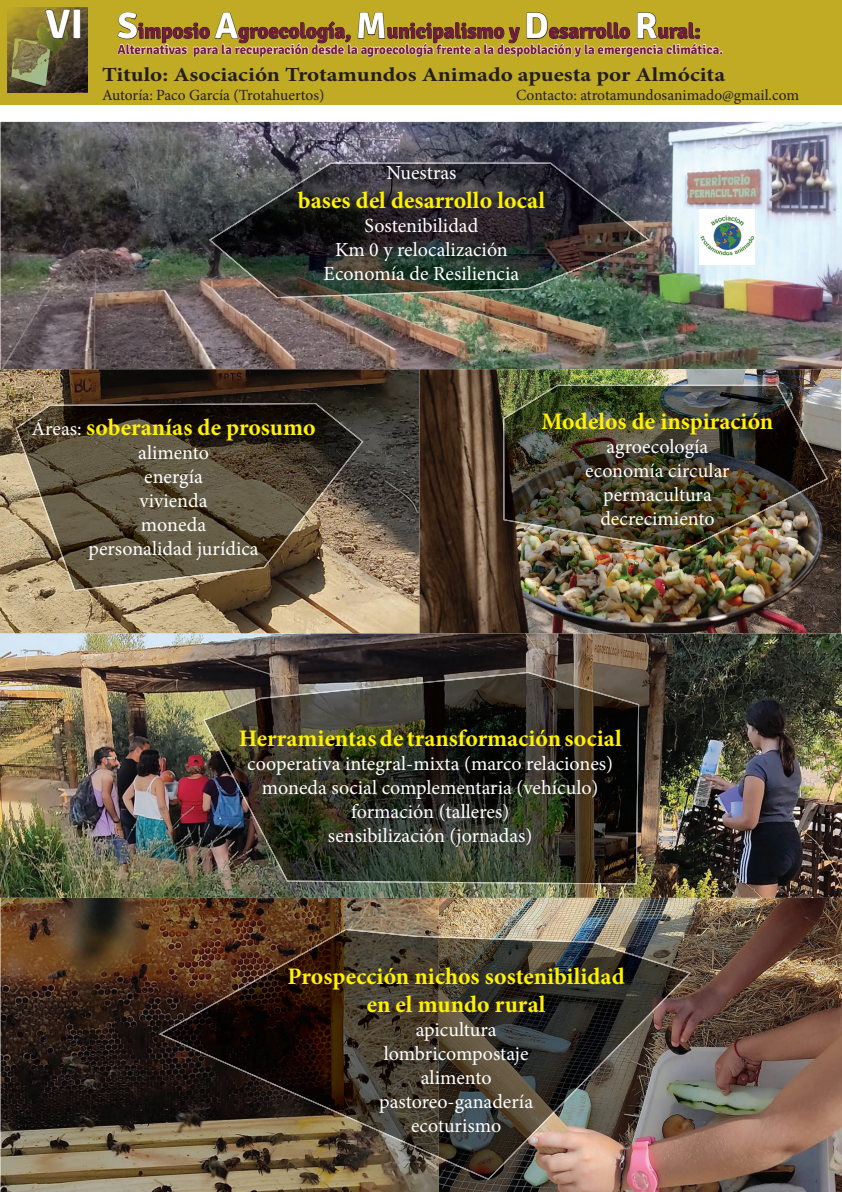
<style>
.page{position:relative;width:842px;height:1192px;background:#fff}
.page>*{position:absolute;margin:0;border:0;box-sizing:border-box;transform-origin:0 0}
.t1{font:700 41px "Signika";color:#fff}
.t2{font:700 23.75px/28.5px "Minion Pro";color:#fff101;text-align:center}
.t3{font:700 21px "Signika";color:#741a3c}
.t4{font:20px/24px "Minion Pro";color:#fff;text-align:center}
.t5{font:700 20px "Minion Pro";color:#231f20;scale:1.16 1}
.t6{font:15.5px "Minion Pro";color:#231f20}
.t7{font:700 13px "Signika";color:#741a3c}
.s1{font-size:36.75px;color:#fff}
.s2{font-weight:400;font-size:20px;color:#fff}
</style>
<div class="page">
<img style="left:0;top:122px;width:842px;height:1070px">
<img style="left:209px;top:163px;width:441px;height:135px">
<div style="left:0;top:0;width:842px;height:105px;background:#c1aa24"></div>
<img style="left:7px;top:7px;width:80px;height:85px">
<svg style="left:45px;top:9px;width:36px;height:30px"></svg>
<svg style="left:117px;top:12px;width:606px;height:45px"></svg>
<img style="left:503px;top:385px;width:325px;height:166px">
<img style="left:203px;top:672px;width:436px;height:212px">
<img style="left:16px;top:403px;width:347px;height:188px">
<img style="left:159px;top:929px;width:280px;height:229px">
<img style="left:439px;top:937px;width:252px;height:243px">
<img style="left:699px;top:210px;width:55px;height:54px">
<h1 class="t1" style="left:45px;top:0;width:39px">VI</h1>
<p class="t3" style="left:117px;top:18px;width:585px"><span class="s1">S</span>imposio <span class="s1">A</span>groecología, <span class="s1">M</span>unicipalismo y <span class="s1">D</span>esarrollo <span class="s1">R</span>ural:</p>
<p class="t7" style="left:117px;top:42px;width:607px">Alternativas para la recuperación desde la agroecología frente a la despoblación y la emergencia climática.</p>
<p class="t5" style="left:102px;top:60px;width:539px">Titulo: Asociación Trotamundos Animado apuesta por Almócita</p>
<p class="t6" style="left:102px;top:84px;width:224px">Autoría: Paco García (Trotahuertos)</p>
<p class="t6" style="left:516px;top:84px;width:285px">Contacto: atrotamundosanimado@gmail.com</p>
<p class="t4" style="left:386px;top:161px;width:72px">Nuestras</p>
<p class="t2" style="left:298px;top:186px;width:248px">bases del desarrollo local</p>
<p class="t4" style="left:324px;top:214px;width:197px">Sostenibilidad<br>Km 0 y relocalización<br>Economía de Resiliencia</p>
<p class="t2" style="left:32px;top:413px;width:286px"><span class="s2">Áreas:</span> soberanías de prosumo</p>
<p class="t4" style="left:88px;top:441px;width:172px">alimento<br>energía<br>vivienda<br>moneda personalidad jurídica</p>
<p class="t2" style="left:542px;top:407px;width:233px">Modelos de inspiración</p>
<p class="t4" style="left:585px;top:435px;width:146px">agroecología economía circular permacultura decrecimiento</p>
<p class="t2" style="left:239px;top:724px;width:384px">Herramientas de transformación social</p>
<p class="t4" style="left:247px;top:752px;width:367px">cooperativa integral-mixta (marco relaciones) moneda social complementaria (vehículo) formación (talleres)<br>sensibilización (jornadas)</p>
<p class="t2" style="left:288px;top:962px;width:339px">Prospección nichos sostenibilidad en el mundo rural</p>
<p class="t4" style="left:379px;top:1018px;width:155px">apicultura lombricompostaje alimento pastoreo-ganadería ecoturismo</p>
</div>
